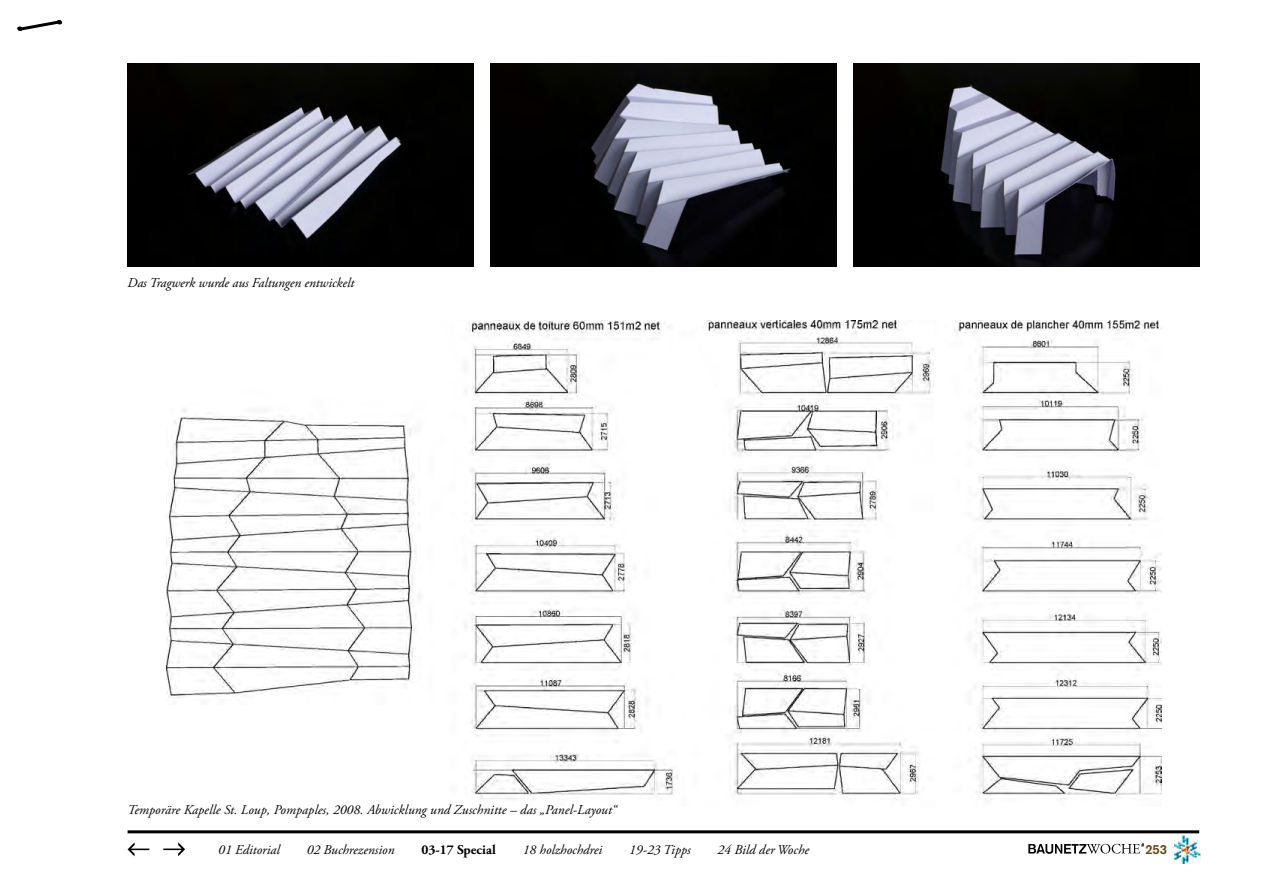
<style>
.page{position:relative;width:1263px;height:893px;background:#fff}
.page>*{position:absolute;margin:0;border:0;box-sizing:border-box;transform-origin:0 0}
.t1{font:italic 13.5px "Adobe Garamond Pro";color:#000}
.t2{font:700 13.5px "Adobe Garamond Pro";color:#000}
.t3{font:700 13.05px "Akzidenz Grotesk";color:#674417}
</style>
<div class="page">
<hr style="left:128px;top:830px;width:1071px;height:3px;background:#000">
<svg style="left:128px;top:842px;width:21px;height:14px"></svg>
<svg style="left:163px;top:842px;width:22px;height:14px"></svg>
<svg style="left:17px;top:20px;width:46px;height:11px"></svg>
<svg style="left:1028px;top:843px;width:116px;height:11px"></svg>
<img style="left:1174px;top:835px;width:26px;height:29px">
<img style="left:166px;top:321px;width:996px;height:479px">
<img style="left:128px;top:64px;width:345px;height:202px">
<img style="left:490px;top:64px;width:346px;height:202px">
<img style="left:853px;top:64px;width:346px;height:203px">
<p class="t1" style="left:128px;top:275px;width:229px">Das Tragwerk wurde aus Faltungen entwickelt</p>
<p class="t1" style="left:128px;top:801px;width:491px">Temporäre Kapelle St. Loup, Pompaples, 2008. Abwicklung und Zuschnitte – das „Panel-Layout“</p>
<p class="t1" style="left:218px;top:841px;width:63px">01 Editorial</p>
<p class="t1" style="left:307px;top:841px;width:89px">02 Buchrezension</p>
<p class="t2" style="left:421px;top:841px;width:76px">03-17 Special</p>
<p class="t1" style="left:523px;top:841px;width:81px">18 holzhochdrei</p>
<p class="t1" style="left:629px;top:841px;width:63px">19-23 Tipps</p>
<p class="t1" style="left:717px;top:841px;width:93px">24 Bild der Woche</p>
<p class="t3" style="left:1145px;top:841px;width:23px">253</p>
</div>
